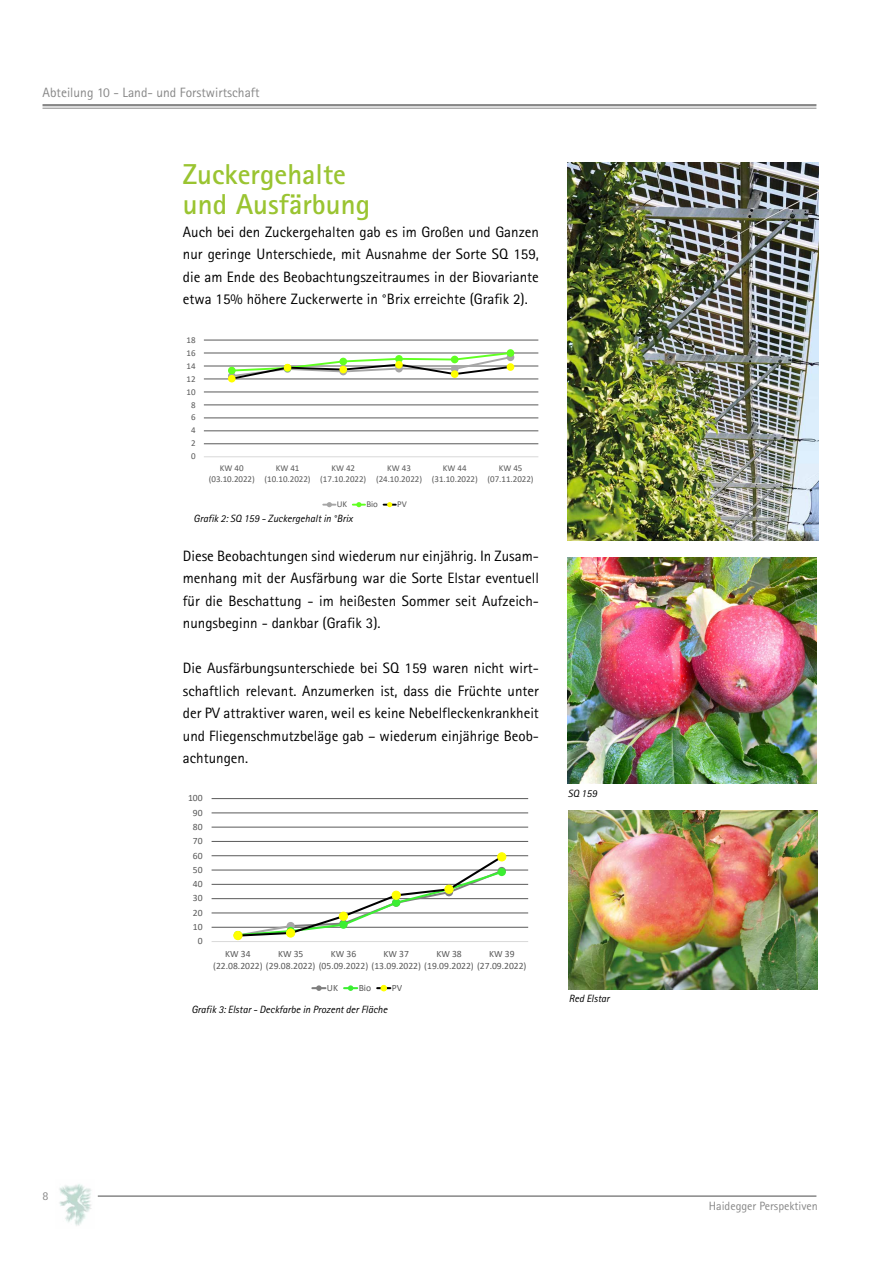
<style>
.page{position:relative;width:893px;height:1263px;background:#fff}
.page>*{position:absolute;margin:0;border:0;box-sizing:border-box;transform-origin:0 0}
.t1{font:700 28.8px/30px "Rotis Sans Serif";color:#9ac431}
.t2{font:300 22.95px/24.8px "Calibri";color:#000;text-align:center}
.t3{font:300 21.15px "Calibri";color:#000}
.t4{font:15px/22.5px "Rotis Sans Serif";color:#000;text-align:justify}
.t5{font:13.5px "Rotis Sans Serif";color:#878787}
.t6{font:12px "Rotis Sans Serif";color:#878787}
.t7{font:italic 10.5px "Rotis Sans Serif";color:#000}
.t8{font:9.6px/11.7px "Calibri";color:#595959}
.t9{font:9px/10.9px "Calibri";color:#595959;text-align:center}
</style>
<div class="page">
<hr style="left:43px;top:104px;width:773px;height:2px;background:#878787">
<hr style="left:43px;top:108px;width:773px;height:1px;background:#878787">
<hr style="left:98px;top:1195px;width:718px;height:2px;background:#878787">
<img style="left:59px;top:1184px;width:33px;height:42px">
<hr style="left:204px;top:443px;width:334px;height:1px;background:#595959">
<hr style="left:204px;top:431px;width:334px;height:1px;background:#595959">
<hr style="left:204px;top:418px;width:334px;height:1px;background:#595959">
<hr style="left:204px;top:405px;width:334px;height:1px;background:#595959">
<hr style="left:204px;top:392px;width:334px;height:1px;background:#595959">
<hr style="left:204px;top:379px;width:334px;height:1px;background:#595959">
<hr style="left:204px;top:366px;width:334px;height:1px;background:#595959">
<hr style="left:204px;top:353px;width:334px;height:1px;background:#595959">
<hr style="left:204px;top:340px;width:334px;height:1px;background:#595959">
<hr style="left:204px;top:456px;width:334px;height:1px;background:#d9d9d9">
<div style="left:228px;top:367px;width:8px;height:7px;background:#60ff21;border-radius:50%"></div>
<div style="left:507px;top:349px;width:7px;height:8px;background:#60ff21;border-radius:50%"></div>
<svg style="left:230px;top:351px;width:283px;height:30px"></svg>
<div style="left:228px;top:375px;width:8px;height:7px;background:#ff0;border-radius:50%"></div>
<div style="left:284px;top:364px;width:7px;height:7px;background:#ff0;border-radius:50%"></div>
<div style="left:339px;top:366px;width:8px;height:7px;background:#ff0;border-radius:50%"></div>
<div style="left:395px;top:361px;width:8px;height:8px;background:#ff0;border-radius:50%"></div>
<div style="left:451px;top:370px;width:7px;height:8px;background:#ff0;border-radius:50%"></div>
<div style="left:507px;top:363px;width:7px;height:8px;background:#ff0;border-radius:50%"></div>
<svg style="left:323px;top:502px;width:12px;height:5px"></svg>
<svg style="left:353px;top:502px;width:12px;height:5px"></svg>
<svg style="left:384px;top:502px;width:12px;height:5px"></svg>
<hr style="left:212px;top:927px;width:316px;height:1px;background:#595959">
<hr style="left:212px;top:913px;width:316px;height:1px;background:#595959">
<hr style="left:212px;top:898px;width:316px;height:1px;background:#595959">
<hr style="left:212px;top:884px;width:316px;height:1px;background:#595959">
<hr style="left:212px;top:870px;width:316px;height:1px;background:#595959">
<hr style="left:212px;top:855px;width:316px;height:1px;background:#595959">
<hr style="left:212px;top:841px;width:316px;height:1px;background:#595959">
<hr style="left:212px;top:827px;width:316px;height:1px;background:#595959">
<hr style="left:212px;top:813px;width:316px;height:1px;background:#595959">
<hr style="left:212px;top:798px;width:316px;height:1px;background:#595959">
<hr style="left:212px;top:941px;width:316px;height:1px;background:#d9d9d9">
<svg style="left:236px;top:855px;width:269px;height:83px"></svg>
<div style="left:234px;top:931px;width:8px;height:9px;background:#ff0;border-radius:50%"></div>
<div style="left:234px;top:931px;width:8px;height:9px;border:1px solid #ff0;border-radius:50%"></div>
<div style="left:287px;top:929px;width:8px;height:8px;background:#ff0;border-radius:50%"></div>
<div style="left:286px;top:929px;width:9px;height:8px;border:1px solid #ff0;border-radius:50%"></div>
<div style="left:339px;top:912px;width:8px;height:8px;background:#ff0;border-radius:50%"></div>
<div style="left:339px;top:912px;width:9px;height:8px;border:1px solid #ff0;border-radius:50%"></div>
<div style="left:392px;top:891px;width:8px;height:8px;background:#ff0;border-radius:50%"></div>
<div style="left:392px;top:891px;width:9px;height:9px;border:1px solid #ff0;border-radius:50%"></div>
<div style="left:445px;top:885px;width:8px;height:8px;background:#ff0;border-radius:50%"></div>
<div style="left:445px;top:885px;width:8px;height:9px;border:1px solid #ff0;border-radius:50%"></div>
<div style="left:498px;top:853px;width:8px;height:8px;background:#ff0;border-radius:50%"></div>
<div style="left:497px;top:852px;width:9px;height:9px;border:1px solid #ff0;border-radius:50%"></div>
<svg style="left:312px;top:985px;width:13px;height:6px"></svg>
<svg style="left:344px;top:985px;width:13px;height:6px"></svg>
<svg style="left:377px;top:985px;width:13px;height:6px"></svg>
<img style="left:568px;top:162px;width:250px;height:378px">
<img style="left:568px;top:558px;width:248px;height:225px">
<img style="left:569px;top:811px;width:249px;height:178px">
<p class="t5" style="left:43px;top:84px;width:219px">Abteilung 10 - Land- und Forstwirtschaft</p>
<h1 class="t1" style="left:183px;top:159px;width:189px">Zuckergehalte und Ausfärbung</h1>
<p class="t4" style="left:183px;top:220px;width:358px">Auch bei den Zuckergehalten gab es im Großen und Ganzen nur geringe Unterschiede, mit Ausnahme der Sorte SQ 159, die am Ende des Beobachtungszeitraumes in der Biovariante etwa 15% höhere Zuckerwerte in °Brix erreichte (Grafik 2).</p>
<h2 class="t2" style="left:198px;top:263px;width:321px">Erste Beobachtungen im Jahr 2022 natyra – zuckergehalt in °Brix</h2>
<p class="t9" style="left:187px;top:334px;width:11px">18</p>
<p class="t9" style="left:187px;top:347px;width:11px">16</p>
<p class="t9" style="left:187px;top:360px;width:11px">14</p>
<p class="t9" style="left:187px;top:373px;width:11px">12</p>
<p class="t9" style="left:187px;top:386px;width:11px">10</p>
<p class="t9" style="left:191px;top:399px;width:6px">8</p>
<p class="t9" style="left:191px;top:412px;width:6px">6</p>
<p class="t9" style="left:191px;top:425px;width:6px">4</p>
<p class="t9" style="left:191px;top:438px;width:6px">2</p>
<p class="t9" style="left:191px;top:451px;width:6px">0</p>
<p class="t9" style="left:209px;top:462px;width:48px">KW 40 (03.10.2022)</p>
<p class="t9" style="left:264px;top:462px;width:48px">KW 41 (10.10.2022)</p>
<p class="t9" style="left:320px;top:462px;width:48px">KW 42 (17.10.2022)</p>
<p class="t9" style="left:376px;top:462px;width:48px">KW 43 (24.10.2022)</p>
<p class="t9" style="left:432px;top:462px;width:48px">KW 44 (31.10.2022)</p>
<p class="t9" style="left:487px;top:462px;width:48px">KW 45 (07.11.2022)</p>
<p class="t9" style="left:337px;top:498px;width:12px">UK</p>
<p class="t9" style="left:366px;top:498px;width:13px">Bio</p>
<p class="t9" style="left:397px;top:498px;width:11px">PV</p>
<p class="t7" style="left:193px;top:512px;width:161px">Grafik 2: SQ 159 - Zuckergehalt in °Brix</p>
<p class="t4" style="left:183px;top:544px;width:358px">Diese Beobachtungen sind wiederum nur einjährig. In Zusam&shy;menhang mit der Ausfärbung war die Sorte Elstar eventuell für die Beschattung - im heißesten Sommer seit Aufzeich&shy;nungsbeginn - dankbar (Grafik 3).</p>
<p class="t4" style="left:183px;top:657px;width:358px">Die Ausfärbungsunterschiede bei SQ 159 waren nicht wirt&shy;schaftlich relevant. Anzumerken ist, dass die Früchte unter der PV attraktiver waren, weil es keine Nebelfleckenkrankheit und Fliegenschmutzbeläge gab – wiederum einjährige Beob&shy;achtungen.</p>
<h3 class="t3" style="left:211px;top:727px;width:297px">Erste Beobachtungen im Jahr 2022</h3>
<p class="t8" style="left:188px;top:792px;width:16px">100</p>
<p class="t8" style="left:193px;top:806px;width:11px">90</p>
<p class="t8" style="left:193px;top:821px;width:11px">80</p>
<p class="t8" style="left:193px;top:835px;width:11px">70</p>
<p class="t8" style="left:193px;top:849px;width:11px">60</p>
<p class="t8" style="left:193px;top:863px;width:11px">50</p>
<p class="t8" style="left:193px;top:878px;width:11px">40</p>
<p class="t8" style="left:193px;top:892px;width:11px">30</p>
<p class="t8" style="left:193px;top:906px;width:11px">20</p>
<p class="t8" style="left:193px;top:921px;width:11px">10</p>
<p class="t8" style="left:198px;top:935px;width:6px">0</p>
<p class="t8" style="left:278px;top:947px;width:27px">KW 35</p>
<p class="t8" style="left:331px;top:947px;width:27px">KW 36</p>
<p class="t8" style="left:384px;top:947px;width:27px">KW 37</p>
<p class="t8" style="left:436px;top:947px;width:27px">KW 38</p>
<p class="t8" style="left:489px;top:947px;width:27px">KW 39</p>
<p class="t8" style="left:327px;top:982px;width:13px">UK</p>
<p class="t8" style="left:359px;top:982px;width:14px">Bio</p>
<p class="t8" style="left:392px;top:982px;width:12px">PV</p>
<p class="t7" style="left:191px;top:1003px;width:198px">Grafik 3: Elstar - Deckfarbe in Prozent der Fläche</p>
<p class="t8" style="left:213px;top:947px;width:315px;text-indent:12px">KW 34<br>(22.08.2022) (29.08.2022) (05.09.2022) (13.09.2022) (19.09.2022) (27.09.2022)</p>
<p class="t7" style="left:568px;top:787px;width:31px">SQ 159</p>
<p class="t7" style="left:569px;top:993px;width:42px">Red Elstar</p>
<p class="t6" style="left:43px;top:1189px;width:7px">8</p>
<p class="t6" style="left:709px;top:1198px;width:111px">Haidegger Perspektiven</p>
</div>
